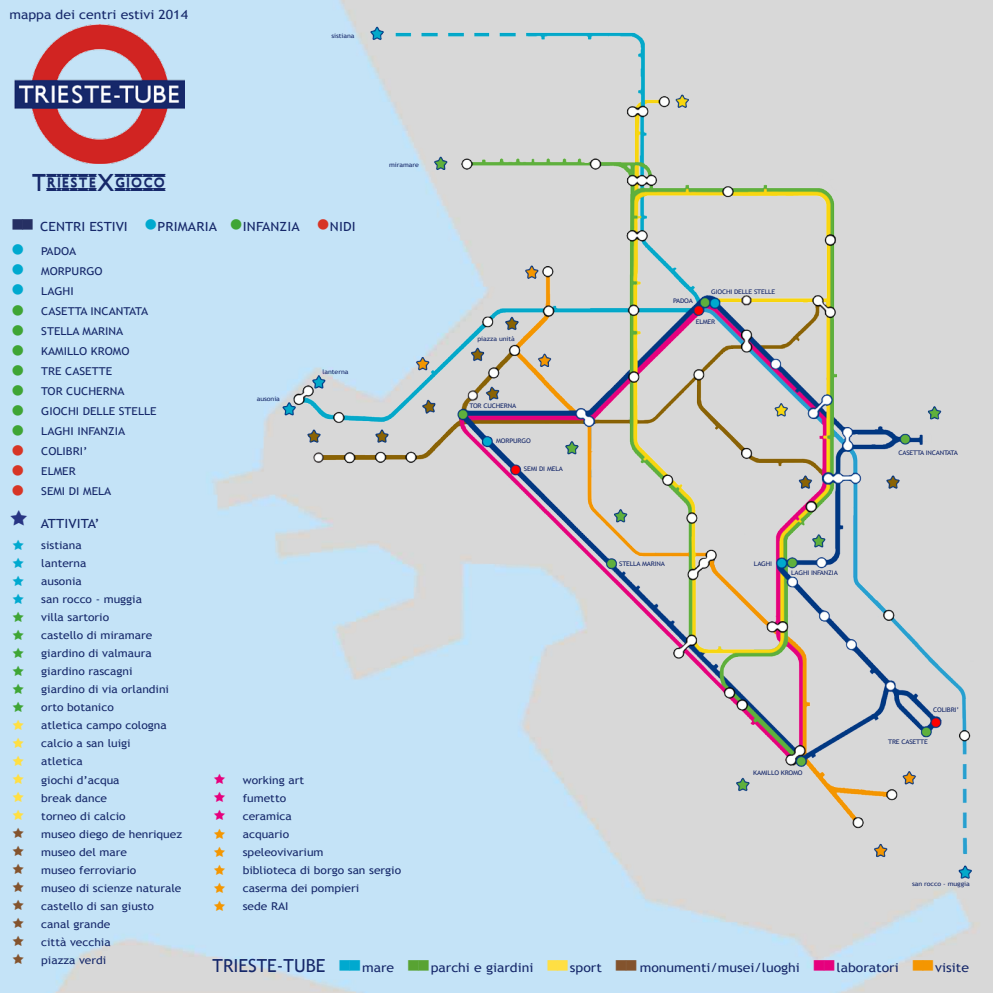
<style>
.page{position:relative;width:993px;height:993px;background:#fff}
.page>*{position:absolute;margin:0;border:0;box-sizing:border-box;transform-origin:0 0}
.t1{font:23.1px "Underground NF";color:#16286a;scale:.91 1}
.t2{font:18px/20px "Wingdings";color:#3fa535;text-align:justify}
.t3{font:18px/20px "Wingdings";color:#00a9cf;text-align:justify}
.t4{font:18px/20px "Wingdings";color:#d73526;text-align:justify}
.t5{font:12.6px "Trebuchet MS";color:#16286a;scale:1.11 1}
.t6{font:10.8px/18px "Trebuchet MS";color:#16286a;scale:1.11 1}
.t7{font:6.3px "Trebuchet MS";letter-spacing:-.025em;color:#16286a;scale:1.11 1}
.s1{color:#263063}
.s2{color:#00a9cf}
.s3{color:#3fa535}
.s4{color:#d73526}
.s5{font-size:18px}
.s6{color:#58a332}
.s7{color:#ffdf43}
.s8{color:#83532d}
.s9{color:#e6007d}
.s10{color:#f49600}
</style>
<div class="page">
<img style="left:0;top:0;width:992px;height:992px">
<img style="left:14px;top:25px;width:171px;height:138px">
<img style="left:278px;top:9px;width:714px;height:881px">
<svg style="left:13px;top:538px;width:11px;height:11px"></svg>
<svg style="left:13px;top:556px;width:11px;height:11px"></svg>
<svg style="left:13px;top:574px;width:11px;height:11px"></svg>
<svg style="left:13px;top:592px;width:11px;height:11px"></svg>
<svg style="left:13px;top:610px;width:11px;height:11px"></svg>
<svg style="left:13px;top:628px;width:11px;height:11px"></svg>
<svg style="left:13px;top:646px;width:11px;height:11px"></svg>
<svg style="left:13px;top:664px;width:11px;height:11px"></svg>
<svg style="left:13px;top:682px;width:11px;height:11px"></svg>
<svg style="left:13px;top:700px;width:11px;height:11px"></svg>
<svg style="left:13px;top:718px;width:11px;height:11px"></svg>
<svg style="left:13px;top:736px;width:11px;height:11px"></svg>
<svg style="left:13px;top:754px;width:11px;height:11px"></svg>
<svg style="left:13px;top:772px;width:11px;height:11px"></svg>
<svg style="left:13px;top:790px;width:11px;height:11px"></svg>
<svg style="left:13px;top:808px;width:11px;height:11px"></svg>
<svg style="left:13px;top:826px;width:11px;height:11px"></svg>
<svg style="left:13px;top:844px;width:11px;height:11px"></svg>
<svg style="left:13px;top:862px;width:11px;height:11px"></svg>
<svg style="left:13px;top:880px;width:11px;height:11px"></svg>
<svg style="left:13px;top:898px;width:11px;height:11px"></svg>
<svg style="left:13px;top:916px;width:11px;height:11px"></svg>
<svg style="left:13px;top:934px;width:11px;height:11px"></svg>
<svg style="left:13px;top:952px;width:11px;height:11px"></svg>
<svg style="left:11px;top:509px;width:16px;height:16px"></svg>
<svg style="left:214px;top:773px;width:11px;height:11px"></svg>
<svg style="left:214px;top:791px;width:11px;height:11px"></svg>
<svg style="left:214px;top:809px;width:11px;height:11px"></svg>
<svg style="left:214px;top:827px;width:11px;height:11px"></svg>
<svg style="left:214px;top:845px;width:11px;height:11px"></svg>
<svg style="left:214px;top:863px;width:11px;height:11px"></svg>
<svg style="left:214px;top:881px;width:11px;height:11px"></svg>
<svg style="left:214px;top:899px;width:11px;height:11px"></svg>
<p class="t5" style="left:9px;top:7px;width:162px">mappa dei centri estivi 2014</p>
<p class="t7" style="left:331px;top:32px;width:22px">sistiana</p>
<h1 class="t1" style="left:32px;top:168px;width:148px">TRIESTEXGIOCO</h1>
<p class="t5" style="left:11px;top:219px;width:312px"><span class="s1">■■</span> CENTRI ESTIVI <span class="s2">●</span>PRIMARIA <span class="s3">●</span>INFANZIA <span class="s4">●</span>NIDI</p>
<h2 class="t3" style="left:11px;top:240px;width:15px">● ● ●</h2>
<h2 class="t2" style="left:11px;top:300px;width:15px">● ● ● ● ● ● ●</h2>
<h2 class="t4" style="left:11px;top:440px;width:15px">● ● ●</h2>
<p class="t6" style="left:41px;top:241px;width:105px;line-height:20px">PADOA<br>MORPURGO<br>LAGHI<br>CASETTA INCANTATA<br>STELLA MARINA<br>KAMILLO KROMO<br>TRE CASETTE<br>TOR CUCHERNA<br>GIOCHI DELLE STELLE<br>LAGHI INFANZIA<br>COLIBRI’<br>ELMER<br>SEMI DI MELA</p>
<p class="t5" style="left:41px;top:515px;width:55px">ATTIVITA’</p>
<p class="t7" style="left:257px;top:395px;width:22px">ausonia</p>
<p class="t7" style="left:322px;top:368px;width:25px">lanterna</p>
<p class="t7" style="left:389px;top:161px;width:28px">miramare</p>
<p class="t7" style="left:477px;top:335px;width:35px">piazza unità</p>
<p class="t7" style="left:469px;top:402px;width:43px">TOR CUCHERNA</p>
<p class="t7" style="left:496px;top:436px;width:33px">MORPURGO</p>
<p class="t7" style="left:523px;top:464px;width:37px">SEMI DI MELA</p>
<p class="t7" style="left:673px;top:297px;width:19px">PADOA</p>
<p class="t7" style="left:711px;top:288px;width:59px">GIOCHI DELLE STELLE</p>
<p class="t7" style="left:695px;top:318px;width:19px">ELMER</p>
<p class="t7" style="left:898px;top:449px;width:55px">CASETTA INCANTATA</p>
<p class="t6" style="left:41px;top:536px;width:128px">sistiana<br>lanterna<br>ausonia<br>san rocco - muggia<br>villa sartorio<br>castello di miramare giardino di valmaura giardino rascagni<br>giardino di via orlandini orto botanico<br>atletica campo cologna calcio a san luigi<br>atletica<br>giochi d’acqua<br>break dance<br>torneo di calcio<br>museo diego de henriquez museo del mare<br>museo ferroviario<br>museo di scienze naturale castello di san giusto canal grande<br>città vecchia<br>piazza verdi</p>
<p class="t6" style="left:243px;top:771px;width:144px">working art<br>fumetto<br>ceramica<br>acquario<br>speleovivarium<br>biblioteca di borgo san sergio caserma dei pompieri<br>sede RAI</p>
<p class="t7" style="left:619px;top:560px;width:43px">STELLA MARINA</p>
<p class="t7" style="left:753px;top:559px;width:18px">LAGHI</p>
<p class="t7" style="left:790px;top:568px;width:44px">LAGHI INFANZIA</p>
<p class="t7" style="left:753px;top:768px;width:46px">KAMILLO KROMO</p>
<p class="t7" style="left:932px;top:706px;width:25px">COLIBRI’</p>
<p class="t7" style="left:887px;top:738px;width:37px">TRE CASETTE</p>
<p class="t7" style="left:911px;top:879px;width:53px">san rocco - muggia</p>
<p class="t5" style="left:212px;top:959px;width:682px"><span class="s5">TRIESTE-TUBE</span> <span class="s2">■■</span>mare <span class="s6">■■</span>parchi e giardini <span class="s7">■■</span>sport <span class="s8">■■</span>monumenti/musei/luoghi <span class="s9">■■</span>laboratori <span class="s10">■■</span>visite</p>
</div>
